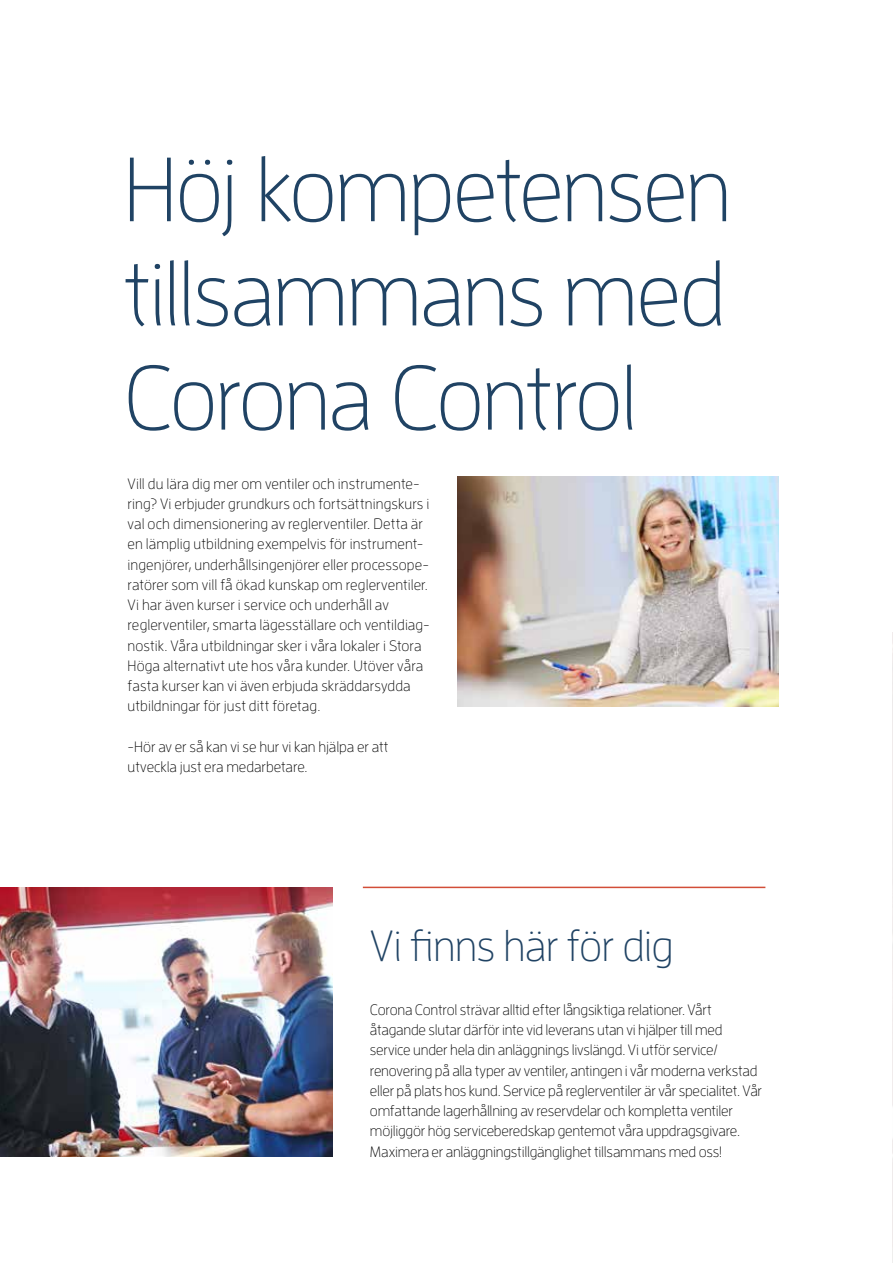
<style>
.page{position:relative;width:893px;height:1263px;background:#fff}
.page>*{position:absolute;margin:0;border:0;box-sizing:border-box;transform-origin:0 0}
.t1{font:300 90.9px/104.2px "Enzo OT";letter-spacing:-.03em;color:#204364;text-align:justify}
.t2{font:300 43.5px "Enzo OT";letter-spacing:-.02em;color:#204364}
.t3{font:300 15px/20.2px "Enzo OT";color:#000}
</style>
<div class="page">
<svg style="left:892px;top:632px;width:1px;height:631px"></svg>
<hr style="left:363px;top:887px;width:402px;height:1px;background:#d24e38">
<img style="left:0;top:887px;width:332px;height:270px">
<img style="left:457px;top:476px;width:322px;height:231px">
<h1 class="t1" style="left:123px;top:135px;width:610px">Höj kompetensen tillsammans med Corona Control</h1>
<p class="t3" style="left:128px;top:473px;width:304px">Vill du lära dig mer om ventiler och instrumente&shy;ring? Vi erbjuder grundkurs och fortsättningskurs i val och dimensionering av reglerventiler. Detta är en lämplig utbildning exempelvis för instrument&shy;ingenjörer, underhållsingenjörer eller processope&shy;ratörer som vill få ökad kunskap om reglerventiler.<br>Vi har även kurser i service och underhåll av reglerventiler, smarta lägesställare och ventildiag&shy;nostik. Våra utbildningar sker i våra lokaler i Stora Höga alternativt ute hos våra kunder. Utöver våra fasta kurser kan vi även erbjuda skräddarsydda utbildningar för just ditt företag.</p>
<p class="t3" style="left:128px;top:736px;width:262px">-Hör av er så kan vi se hur vi kan hjälpa er att utveckla just era medarbetare.</p>
<h2 class="t2" style="left:370px;top:919px;width:305px">Vi finns här för dig</h2>
<p class="t3" style="left:370px;top:999px;width:394px">Corona Control strävar alltid efter långsiktiga relationer. Vårt åtagande slutar därför inte vid leverans utan vi hjälper till med service under hela din anläggnings livslängd. Vi utför service/ renovering på alla typer av ventiler, antingen i vår moderna verkstad eller på plats hos kund. Service på reglerventiler är vår specialitet. Vår omfattande lagerhållning av reservdelar och kompletta ventiler möjliggör hög serviceberedskap gentemot våra uppdragsgivare.<br>Maximera er anläggningstillgänglighet tillsammans med oss!</p>
</div>
